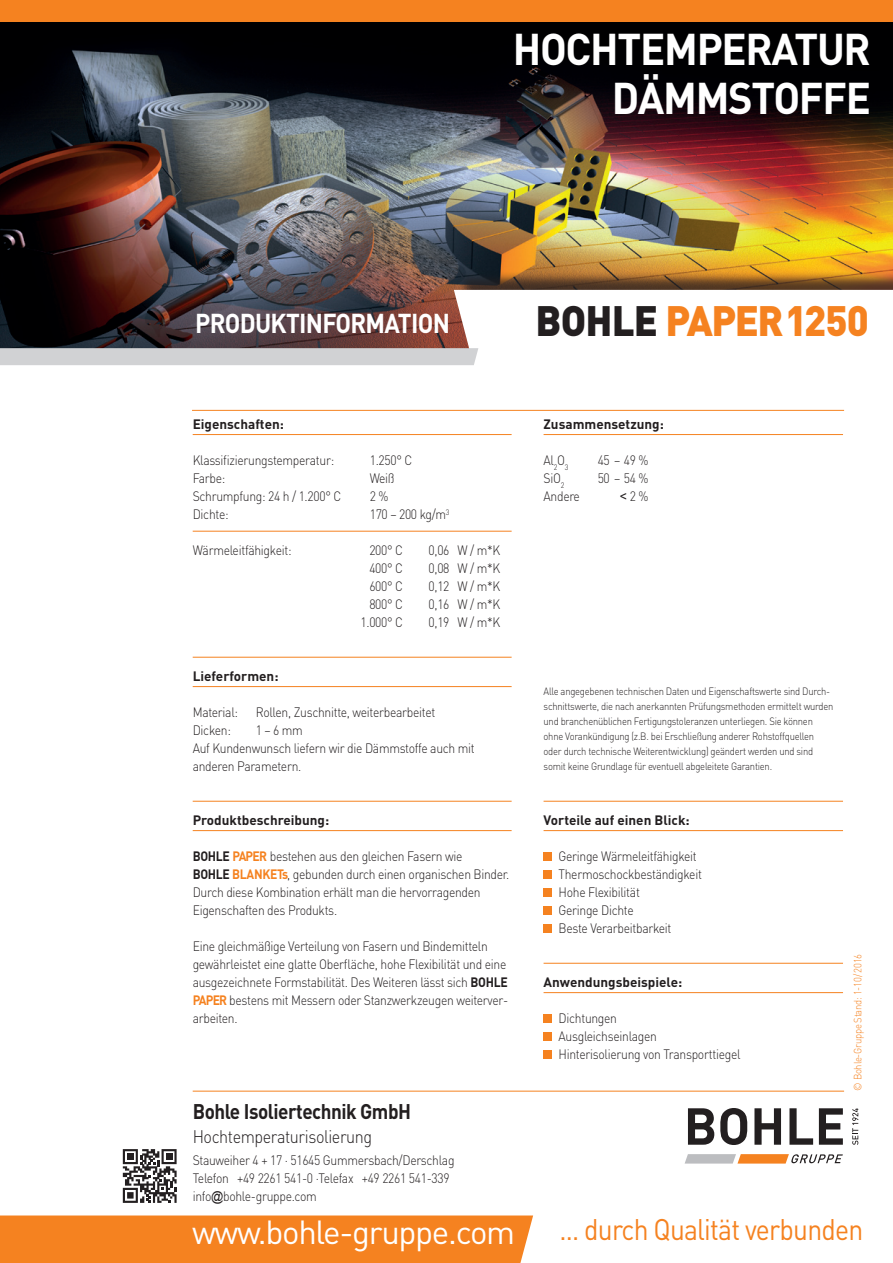
<style>
.page{position:relative;width:893px;height:1263px;background:#fff}
.page>*{position:absolute;margin:0;border:0;box-sizing:border-box;transform-origin:0 0}
.t1{font:700 43.95px/49.8px "DIN";letter-spacing:-.03em;color:#fff;text-align:right;scale:.95 1}
.t2{font:900 42px "DIN";letter-spacing:-.02em;color:#f58220;scale:.95 1}
.t3{font:33px "DIN";letter-spacing:-.04em;color:#fff}
.t4{font:29.4px "DIN";letter-spacing:-.03em;color:#f58220;scale:.9 1}
.t5{font:700 27px "DIN";letter-spacing:-.03em;color:#fff;scale:.9 1}
.t6{font:700 21px "DIN";letter-spacing:-.025em;color:#231f20;scale:.9 1}
.t7{font:300 18px "DIN";letter-spacing:-.025em;color:#231f20;scale:.9 1}
.t8{font:300 13.5px/18px "DIN";letter-spacing:-.025em;color:#231f20;scale:.9 1}
.t9{font:700 13.5px "DIN";color:#231f20}
.t10{font:300 10.5px/15px "DIN";letter-spacing:-.025em;color:#231f20;scale:.9 1}
.t11{font:300 10.5px "DIN";letter-spacing:-.025em;color:#f58220;scale:.9 1}
.s1{color:#231f20}
.s2{font-family:"Arial";font-weight:400}
.s3{font-weight:700}
.s4{font-weight:700;color:#f58220}
</style>
<div class="page">
<img style="left:0;top:21px;width:893px;height:269px">
<div style="left:457px;top:271px;width:436px;height:100px;background:#231f20;opacity:.75"></div>
<div style="left:0;top:0;width:893px;height:21px;background:#f58220"></div>
<svg style="left:0;top:290px;width:893px;height:81px"></svg>
<hr style="left:192px;top:410px;width:652px;height:1px;background:#f58220">
<hr style="left:193px;top:1091px;width:651px;height:1px;background:#f58220">
<div style="left:0;top:1215px;width:533px;height:48px;background:#f58220"></div>
<svg style="left:688px;top:1108px;width:26px;height:37px"></svg>
<svg style="left:720px;top:1108px;width:27px;height:37px"></svg>
<svg style="left:754px;top:1108px;width:27px;height:37px"></svg>
<svg style="left:789px;top:1108px;width:24px;height:37px"></svg>
<svg style="left:819px;top:1108px;width:24px;height:37px"></svg>
<svg style="left:685px;top:1154px;width:158px;height:9px"></svg>
<svg style="left:852px;top:1108px;width:6px;height:37px"></svg>
<svg style="left:123px;top:1149px;width:54px;height:54px"></svg>
<hr style="left:544px;top:434px;width:299px;height:1px;background:#f58220">
<hr style="left:544px;top:801px;width:299px;height:1px;background:#f58220">
<hr style="left:544px;top:830px;width:299px;height:1px;background:#f58220">
<hr style="left:544px;top:963px;width:299px;height:1px;background:#f58220">
<hr style="left:544px;top:992px;width:299px;height:1px;background:#f58220">
<div style="left:544px;top:852px;width:8px;height:9px;background:#f58220"></div>
<div style="left:544px;top:870px;width:8px;height:9px;background:#f58220"></div>
<div style="left:544px;top:888px;width:8px;height:9px;background:#f58220"></div>
<div style="left:544px;top:906px;width:8px;height:9px;background:#f58220"></div>
<div style="left:544px;top:924px;width:8px;height:9px;background:#f58220"></div>
<div style="left:544px;top:1014px;width:8px;height:9px;background:#f58220"></div>
<div style="left:544px;top:1032px;width:8px;height:9px;background:#f58220"></div>
<div style="left:544px;top:1050px;width:8px;height:9px;background:#f58220"></div>
<hr style="left:193px;top:434px;width:319px;height:1px;background:#f58220">
<hr style="left:193px;top:531px;width:319px;height:1px;background:#f58220">
<hr style="left:193px;top:657px;width:319px;height:1px;background:#f58220">
<hr style="left:193px;top:686px;width:319px;height:1px;background:#f58220">
<hr style="left:193px;top:801px;width:319px;height:1px;background:#f58220">
<hr style="left:193px;top:830px;width:319px;height:1px;background:#f58220">
<h1 class="t1" style="left:513px;top:22px;width:379px">Hochtemperatur<br>Dämmstoffe</h1>
<h3 class="t5" style="left:195px;top:306px;width:285px">Produktinformation</h3>
<p class="t9" style="left:193px;top:415px;width:93px">Eigenschaften:</p>
<p class="t8" style="left:193px;top:451px;width:159px">Klassifizierungstemperatur:</p>
<p class="t8" style="left:370px;top:451px;width:49px">1.250° C</p>
<p class="t8" style="left:193px;top:469px;width:38px">Farbe:</p>
<p class="t8" style="left:370px;top:469px;width:29px">Weiß</p>
<p class="t8" style="left:193px;top:487px;width:166px">Schrumpfung: 24 h / 1.200° C</p>
<p class="t8" style="left:370px;top:487px;width:22px">2 %</p>
<p class="t8" style="left:193px;top:505px;width:41px">Dichte:</p>
<p class="t8" style="left:370px;top:505px;width:90px">170 – 200 kg/m<sup>3</sup></p>
<p class="t8" style="left:193px;top:541px;width:111px">Wärmeleitfähigkeit:</p>
<p class="t8" style="left:369px;top:541px;width:39px">200° C</p>
<p class="t8" style="left:429px;top:541px;width:81px">0,06 W / m*K</p>
<p class="t8" style="left:369px;top:559px;width:39px">400° C</p>
<p class="t8" style="left:429px;top:559px;width:81px">0,08 W / m*K</p>
<p class="t8" style="left:369px;top:577px;width:39px">600° C</p>
<p class="t8" style="left:429px;top:577px;width:81px">0,12 W / m*K</p>
<p class="t8" style="left:369px;top:595px;width:39px">800° C</p>
<p class="t8" style="left:429px;top:595px;width:81px">0,16 W / m*K</p>
<p class="t8" style="left:361px;top:613px;width:49px">1.000° C</p>
<p class="t8" style="left:429px;top:613px;width:81px">0,19 W / m*K</p>
<p class="t9" style="left:193px;top:667px;width:87px">Lieferformen:</p>
<p class="t8" style="left:193px;top:703px;width:52px">Material:</p>
<p class="t8" style="left:256px;top:703px;width:201px">Rollen, Zuschnitte, weiterbearbeitet</p>
<p class="t8" style="left:193px;top:721px;width:44px">Dicken:</p>
<p class="t8" style="left:193px;top:721px;width:315px;text-indent:63px">1 – 6 mm<br>Auf Kundenwunsch liefern wir die Dämmstoffe auch mit anderen Parametern.</p>
<h2 class="t2" style="left:535px;top:292px;width:353px"><span class="s1">BOHLE</span> PAPER 1250</h2>
<p class="t9" style="left:544px;top:415px;width:122px">Zusammensetzung:</p>
<p class="t8" style="left:544px;top:451px;width:29px">Al<sub>2</sub>O<sub>3</sub></p>
<p class="t8" style="left:598px;top:451px;width:58px">45 – 49 %</p>
<p class="t8" style="left:544px;top:469px;width:25px">SiO<sub>2</sub></p>
<p class="t8" style="left:598px;top:469px;width:58px">50 – 54 %</p>
<p class="t8" style="left:544px;top:487px;width:42px">Andere</p>
<p class="t8" style="left:620px;top:487px;width:33px"><span class="s2">&lt;</span> 2 %</p>
<p class="t10" style="left:544px;top:683px;width:324px">Alle angegebenen technischen Daten und Eigenschaftswerte sind Durch&shy;schnittswerte, die nach anerkannten Prüfungsmethoden ermittelt wurden und branchenüblichen Fertigungstoleranzen unterliegen. Sie können ohne Vorankündigung (z.B. bei Erschließung anderer Rohstoffquellen oder durch technische Weiterentwicklung) geändert werden und sind somit keine Grundlage für eventuell abgeleitete Garantien.</p>
<p class="t9" style="left:193px;top:811px;width:138px">Produktbeschreibung:</p>
<p class="t8" style="left:193px;top:847px;width:353px"><span class="s3">BOHLE</span> <span class="s4">PAPER</span> bestehen aus den gleichen Fasern wie<br><span class="s3">BOHLE</span> <span class="s4">BlankeTs</span>, gebunden durch einen organischen Binder.<br>Durch diese Kombination erhält man die hervorragenden Eigenschaften des Produkts.</p>
<p class="t8" style="left:193px;top:937px;width:352px">Eine gleichmäßige Verteilung von Fasern und Bindemitteln gewährleistet eine glatte Oberfläche, hohe Flexibilität und eine ausgezeichnete Formstabilität. Des Weiteren lässt sich <span class="s3">BOHLE </span><span class="s4">PAPER</span> bestens mit Messern oder Stanzwerkzeugen weiterver&shy;arbeiten.</p>
<h3 class="t6" style="left:193px;top:1098px;width:244px">Bohle Isoliertechnik GmbH</h3>
<h3 class="t7" style="left:193px;top:1125px;width:201px">Hochtemperaturisolierung</h3>
<p class="t8" style="left:193px;top:1151px;width:292px">Stauweiher 4 + 17 · 51645 Gummersbach/Derschlag<br>Telefon +49 2261 541-0 ·Telefax +49 2261 541-339 info<span class="s2">@</span>bohle-gruppe.com</p>
<h3 class="t3" style="left:192px;top:1211px;width:325px">www.bohle-gruppe.com</h3>
<p class="t9" style="left:544px;top:811px;width:148px">Vorteile auf einen Blick:</p>
<p class="t8" style="left:559px;top:847px;width:161px">Geringe Wärmeleitfähigkeit<br>Thermoschockbeständigkeit<br>Hohe Flexibilität<br>Geringe Dichte<br>Beste Verarbeitbarkeit</p>
<p class="t9" style="left:544px;top:973px;width:140px">Anwendungsbeispiele:</p>
<p class="t8" style="left:559px;top:1009px;width:204px">Dichtungen<br>Ausgleichseinlagen<br>Hinterisolierung von Transporttiegel</p>
<p class="t11" style="left:851px;top:1091px;width:154px;rotate:-90deg">© Bohle-Gruppe Stand: 1-10/2016</p>
<h3 class="t4" style="left:559px;top:1210px;width:339px">... durch Qualität verbunden</h3>
</div>
